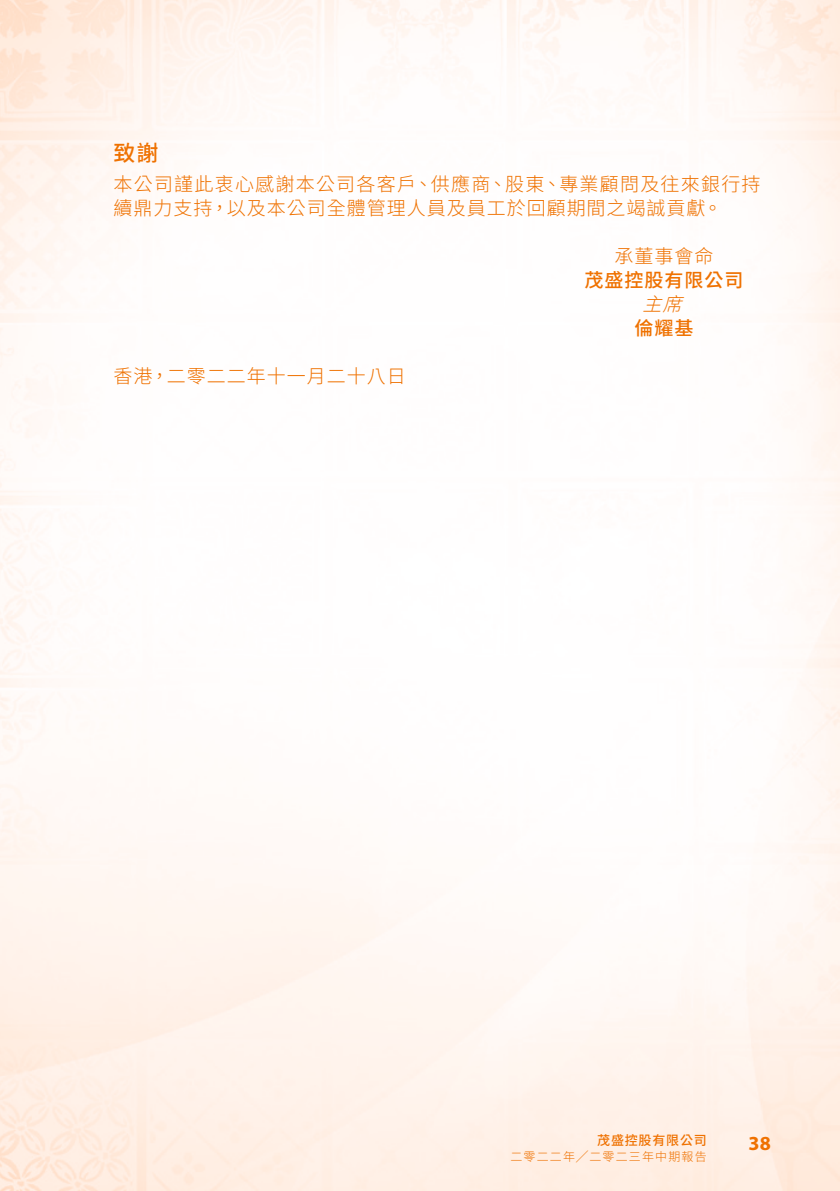
<style>
.page{position:relative;width:840px;height:1191px;background:#fff}
.page>*{position:absolute;margin:0;border:0;box-sizing:border-box;transform-origin:0 0}
.Heading_1{font:500 22px "Source Han Sans TC";color:#ef7100}
.t1{font:700 20px "Myriad Pro";color:#ef7100}
.Body_Text{font:300 19px/24px "Source Han Sans TC";letter-spacing:.05em;color:#ef7100}
.Body_Text-2{font:500 19px "Source Han Sans TC";letter-spacing:.05em;color:#ef7100}
.Body_Text-3{font:italic 300 19px "Source Han Sans TC";color:#ef7100}
.t2{font:500 13px "Source Han Sans TC";letter-spacing:.06em;color:#ef7100}
.t3{font:300 12px "Source Han Sans TC";letter-spacing:.095em;color:#ef7100}
</style>
<div class="page">
<p class="Heading_1" style="left:113px;top:141px;width:47px">致謝</p>
<p class="Body_Text" style="left:113px;top:172px;width:648px">本公司謹此衷心感謝本公司各客戶、供應商、股東、專業顧問及往來銀行持續鼎力支持，以及本公司全體管理人員及員工於回顧期間之竭誠貢獻。</p>
<p class="Body_Text" style="left:614px;top:244px;width:100px">承董事會命</p>
<p class="Body_Text-2" style="left:584px;top:269px;width:160px">茂盛控股有限公司</p>
<p class="Body_Text-3" style="left:642px;top:293px;width:55px">主席</p>
<p class="Body_Text-2" style="left:634px;top:317px;width:60px">倫耀基</p>
<p class="Body_Text" style="left:113px;top:364px;width:293px">香港，二零二二年十一月二十八日</p>
<p class="t2" style="left:597px;top:1133px;width:111px">茂盛控股有限公司</p>
<p class="t3" style="left:510px;top:1150px;width:198px">二零二二年╱二零二三年中期報告</p>
<p class="t1" style="left:748px;top:1130px;width:24px">38</p>
</div>
